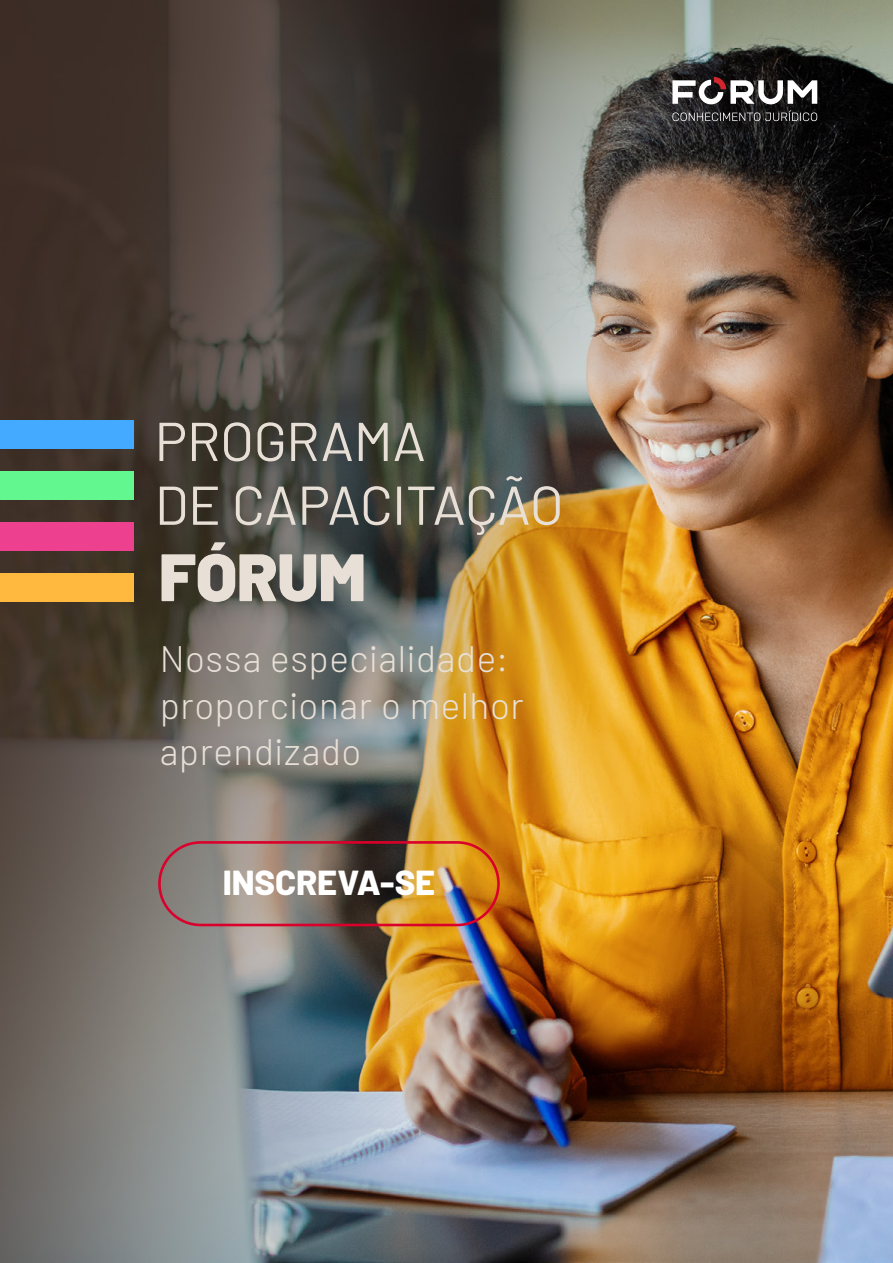
<style>
.page{position:relative;width:893px;height:1263px;background:#fff}
.page>*{position:absolute;margin:0;border:0;box-sizing:border-box;transform-origin:0 0}
.t1{font:900 66.9px "Barlow";letter-spacing:-.005em;color:#e8e0d7}
.t2{font:54.6px/63.8px "Barlow";letter-spacing:-.01em;color:#e8e0d7}
.t3{font:300 36.75px/46px "Barlow";letter-spacing:.015em;color:#e8e0d7}
.t4{font:800 34.65px "Barlow";letter-spacing:-.005em;color:#fff}
</style>
<div class="page">
<img style="left:0;top:1px;width:893px;height:1262px">
<svg style="left:672px;top:77px;width:145px;height:27px"></svg>
<svg style="left:672px;top:110px;width:145px;height:11px;background:#454445"></svg>
<div style="left:0;top:421px;width:133px;height:28px;background:#43aaff"></div>
<div style="left:0;top:471px;width:133px;height:29px;background:#63f790"></div>
<div style="left:0;top:522px;width:133px;height:28px;background:#ed408f"></div>
<div style="left:0;top:573px;width:133px;height:28px;background:#ffb93e"></div>
<div style="left:158px;top:841px;width:342px;height:85px;border:3px solid #da002b;border-radius:41px"></div>
<h2 class="t2" style="left:155px;top:405px;width:410px">PROGRAMA<br>DE CAPACITAÇÃO</h2>
<h1 class="t1" style="left:159px;top:527px;width:209px">FÓRUM</h1>
<p class="t3" style="left:160px;top:633px;width:365px">Nossa especialidade: proporcionar o melhor aprendizado</p>
<p class="t4" style="left:223px;top:857px;width:214px">INSCREVA-SE</p>
</div>
